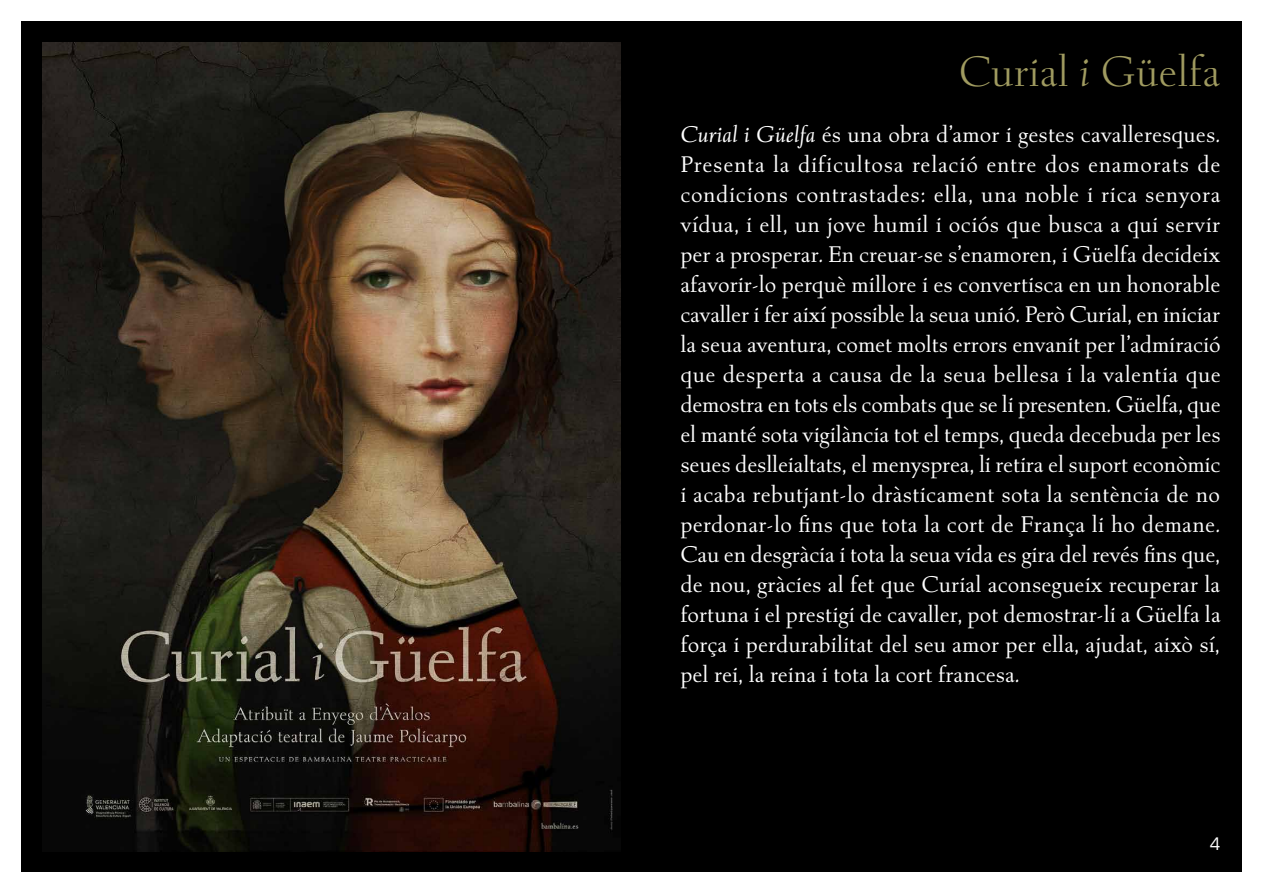
<style>
.page{position:relative;width:1263px;height:893px;background:#fff}
.page>*{position:absolute;margin:0;border:0;box-sizing:border-box;transform-origin:0 0}
.t1{font:300 45px "Albertan Pro";color:#a09b60}
.t2{font:24px/30px "Albertan Pro";color:#fff;text-align:justify}
.t3{font:18px "TT Norms";color:#fff}
.s1{font-style:italic}
</style>
<div class="page">
<div style="left:21px;top:21px;width:1221px;height:851px;background:#000"></div>
<img style="left:43px;top:43px;width:578px;height:809px">
<h1 class="t1" style="left:959px;top:44px;width:263px">Curial <span class="s1">i</span> Güelfa</h1>
<p class="t2" style="left:680px;top:119px;width:542px"><span class="s1">Curial i Güelfa</span> és una obra d’amor i gestes cavalleresques.<br>Presenta la dificultosa relació entre dos enamorats de condicions contrastades: ella, una noble i rica senyora vídua, i ell, un jove humil i ociós que busca a qui servir per a prosperar. En creuar-se s’enamoren, i Güelfa decideix afavorir-lo perquè millore i es convertisca en un honorable cavaller i fer així possible la seua unió. Però Curial, en iniciar la seua aventura, comet molts errors envanit per l’admiració que desperta a causa de la seua bellesa i la valentia que demostra en tots els combats que se li presenten. Güelfa, que el manté sota vigilància tot el temps, queda decebuda per les seues deslleialtats, el menysprea, li retira el suport econòmic i acaba rebutjant-lo dràsticament sota la sentència de no perdonar-lo fins que tota la cort de França li ho demane.<br>Cau en desgràcia i tota la seua vida es gira del revés fins que, de nou, gràcies al fet que Curial aconsegueix recuperar la fortuna i el prestigi de cavaller, pot demostrar-li a Güelfa la força i perdurabilitat del seu amor per ella, ajudat, això sí, pel rei, la reina i tota la cort francesa.</p>
<p class="t3" style="left:1210px;top:833px;width:12px">4</p>
</div>
